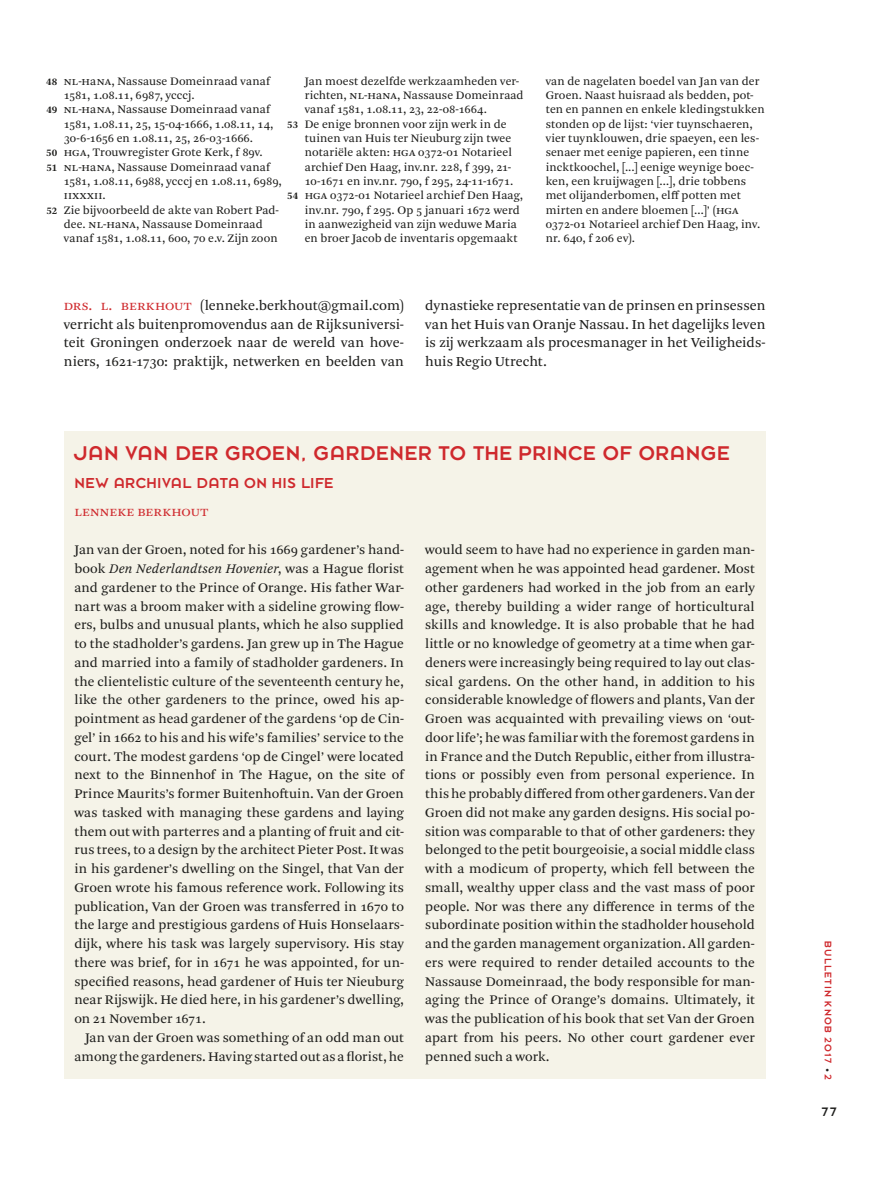
<style>
.page{position:relative;width:893px;height:1191px;background:#fff}
.page>*{position:absolute;margin:0;border:0;box-sizing:border-box;transform-origin:0 0}
.t1{font:21.9px "Dessau Pro";letter-spacing:.03em;color:#cf292d}
.t2{font:15.9px "Dessau Pro";letter-spacing:.035em;color:#cf292d}
.t3{font:14.4px/18.8px "Arnhem Pro Blond";color:#1d1d1b;text-align:justify}
.t4{font:14.4px "Arnhem Pro Blond";color:#cf292d}
.t5{font:13.8px/18.8px "Arnhem Pro Blond";letter-spacing:.005em;color:#1d1d1b;text-align:justify}
.t6{font:13.5px "Dessau Pro";color:#1d1d1b}
.t7{font:12px/14.4px "Arnhem Pro Blond";letter-spacing:.005em;color:#1d1d1b}
.t8{font:12px "Arnhem Pro Blond";letter-spacing:-.025em;color:#1d1d1b}
.t9{font:12px "Arnhem Pro Blond";letter-spacing:-.015em;color:#1d1d1b}
.t10{font:10.5px "Dessau Pro";letter-spacing:.11em;color:#cf292d}
.s1{font-family:"Arnhem Pro";font-weight:700;font-size:10.5px}
.s2{color:#cf292d}
.s3{font-style:italic}
.s4{font-size:8.25px;color:#1d1d1b}
</style>
<div class="page">
<div style="left:64px;top:431px;width:701px;height:647px;background:#f5f3e8"></div>
<p class="t7" style="left:46px;top:74px;width:226px"><span class="s1">48</span> NL-HaNA, Nassause Domeinraad vanaf</p>
<p class="t7" style="left:64px;top:88px;width:133px">1581, 1.08.11, 6987, ycccj.</p>
<p class="t7" style="left:46px;top:102px;width:225px"><span class="s1">49</span> NL-HaNA, Nassause Domeinraad vanaf</p>
<p class="t8" style="left:64px;top:116px;width:211px">1581, 1.08.11, 25, 15-04-1666, 1.08.11, 14,</p>
<p class="t9" style="left:64px;top:130px;width:191px">30-6-1656 en 1.08.11, 25, 26-03-1666.</p>
<p class="t7" style="left:46px;top:145px;width:218px"><span class="s1">50</span> HGA, Trouwregister Grote Kerk, f 89v.</p>
<p class="t7" style="left:47px;top:160px;width:225px"><span class="s1">51</span> NL-HaNA, Nassause Domeinraad vanaf</p>
<p class="t7" style="left:64px;top:174px;width:219px">1581, 1.08.11, 6988, ycccj en 1.08.11, 6989,</p>
<p class="t7" style="left:64px;top:188px;width:7px">iixxxii</p>
<p class="t7" style="left:103px;top:188px;width:5px">.</p>
<p class="t7" style="left:46px;top:203px;width:234px"><span class="s1">52</span> Zie bijvoorbeeld de akte van Robert Pad-</p>
<p class="t7" style="left:64px;top:217px;width:200px">dee. NL-HaNA, Nassause Domeinraad</p>
<p class="t7" style="left:64px;top:231px;width:215px">vanaf 1581, 1.08.11, 600, 70 e.v. Zijn zoon</p>
<p class="t7" style="left:305px;top:74px;width:216px">Jan moest dezelfde werkzaamheden ver-</p>
<p class="t7" style="left:305px;top:88px;width:220px">richten, NL-HaNA, Nassause Domeinraad</p>
<p class="t7" style="left:305px;top:102px;width:184px">vanaf 1581, 1.08.11, 23, 22-08-1664.</p>
<p class="t7" style="left:287px;top:117px;width:221px"><span class="s1">53</span> De enige bronnen voor zijn werk in de</p>
<p class="t7" style="left:305px;top:131px;width:208px">tuinen van Huis ter Nieuburg zijn twee</p>
<p class="t7" style="left:305px;top:145px;width:209px">notariële akten: HGA 0372-01 Notarieel</p>
<p class="t7" style="left:305px;top:160px;width:208px">archief Den Haag, inv.nr. 228, f 399, 21-</p>
<p class="t8" style="left:305px;top:173px;width:210px">10-1671 en inv.nr. 790, f 295, 24-11-1671.</p>
<p class="t7" style="left:287px;top:188px;width:237px"><span class="s1">54</span> HGA 0372-01 Notarieel archief Den Haag,</p>
<p class="t7" style="left:305px;top:203px;width:217px">inv.nr. 790, f 295. Op 5 januari 1672 werd</p>
<p class="t7" style="left:305px;top:217px;width:214px">in aanwezigheid van zijn weduwe Maria</p>
<p class="t7" style="left:305px;top:231px;width:214px">en broer Jacob de inventaris opgemaakt</p>
<p class="t7" style="left:546px;top:74px;width:220px">van de nagelaten boedel van Jan van der Groen. Naast huisraad als bedden, pot&shy;ten en pannen en enkele kledingstukken stonden op de lijst: ‘vier tuynschaeren, vier tuynklouwen, drie spaeyen, een les&shy;senaer met eenige papieren, een tinne incktkoochel, [...] eenige weynige boec&shy;ken, een kruijwagen […], drie tobbens met olijanderbomen, elff potten met mirten en andere bloemen […]’ (HGA 0372-01 Notarieel archief Den Haag, inv. nr. 640, f 206 ev).</p>
<p class="t3" style="left:64px;top:296px;width:342px;text-indent:101px"><span class="s2">out</span> (lenneke.berkhout@gmail.com) verricht als buitenpromovendus aan de Rijksuniversi&shy;teit Groningen onderzoek naar de wereld van hove&shy;niers, 1621-1730: praktijk, netwerken en beelden van</p>
<p class="t4" style="left:64px;top:296px;width:84px">Drs. L. Berkh</p>
<p class="t3" style="left:425px;top:296px;width:342px">dynastieke representatie van de prinsen en prinsessen van het Huis van Oranje Nassau. In het dagelijks leven is zij werkzaam als procesmanager in het Veiligheids&shy;huis Regio Utrecht.</p>
<h1 class="t1" style="left:74px;top:441px;width:657px">JAN VAN DER GROEN, GARDENER TO THE PRINCE OF ORANGE</h1>
<p class="t2" style="left:74px;top:474px;width:261px">NEW ARCHIVAL DATA ON HIS LIFE</p>
<p class="t4" style="left:74px;top:502px;width:90px">lenneke berkh</p>
<p class="t4" style="left:182px;top:502px;width:19px">out</p>
<p class="t5" style="left:74px;top:540px;width:331px">Jan van der Groen, noted for his 1669 gardener’s hand&shy;book <span class="s3">Den Nederlandtsen Hovenier</span>, was a Hague florist and gardener to the Prince of Orange. His father War&shy;nart was a broom maker with a sideline growing flow&shy;ers, bulbs and unusual plants, which he also supplied to the stadholder’s gardens. Jan grew up in The Hague and married into a family of stadholder gardeners. In the clientelistic culture of the seventeenth century he, like the other gardeners to the prince, owed his ap&shy;pointment as head gardener of the gardens ‘op de Cin&shy;gel’ in 1662 to his and his wife’s families’ service to the court. The modest gardens ‘op de Cingel’ were located next to the Binnenhof in The Hague, on the site of Prince Maurits’s former Buitenhoftuin. Van der Groen was tasked with managing these gardens and laying them out with parterres and a planting of fruit and cit&shy;rus trees, to a design by the architect Pieter Post. It was in his gardener’s dwelling on the Singel, that Van der Groen wrote his famous reference work. Following its publication, Van der Groen was transferred in 1670 to the large and prestigious gardens of Huis Honselaars&shy;dijk, where his task was largely supervisory. His stay there was brief, for in 1671 he was appointed, for un&shy;specified reasons, head gardener of Huis ter Nieuburg near Rijswijk. He died here, in his gardener’s dwelling, on 21 November 1671.</p>
<p class="t5" style="left:74px;top:1028px;width:331px;text-align:right">Jan van der Groen was something of an odd man out among the gardeners. Having started out as a florist, he</p>
<p class="t5" style="left:425px;top:540px;width:331px">would seem to have had no experience in garden man&shy;agement when he was appointed head gardener. Most other gardeners had worked in the job from an early age, thereby building a wider range of horticultural skills and knowledge. It is also probable that he had little or no knowledge of geometry at a time when gar&shy;deners were increasingly being required to lay out clas&shy;sical gardens. On the other hand, in addition to his considerable knowledge of flowers and plants, Van der Groen was acquainted with prevailing views on ‘out&shy;door life’; he was familiar with the foremost gardens in in France and the Dutch Republic, either from illustra&shy;tions or possibly even from personal experience. In this he probably differed from other gardeners. Van der Groen did not make any garden designs. His social po&shy;sition was comparable to that of other gardeners: they belonged to the petit bourgeoisie, a social middle class with a modicum of property, which fell between the small, wealthy upper class and the vast mass of poor people. Nor was there any difference in terms of the subordinate position within the stadholder household and the garden management organization. All garden&shy;ers were required to render detailed accounts to the Nassause Domeinraad, the body responsible for man&shy;aging the Prince of Orange’s domains. Ultimately, it was the publication of his book that set Van der Groen apart from his peers. No other court gardener ever penned such a work.</p>
<p class="t10" style="left:833px;top:941px;width:140px;rotate:90deg">BULLETIN KNOB 2017 <span class="s4">•</span> 2</p>
<p class="t6" style="left:822px;top:1105px;width:16px">77</p>
</div>
